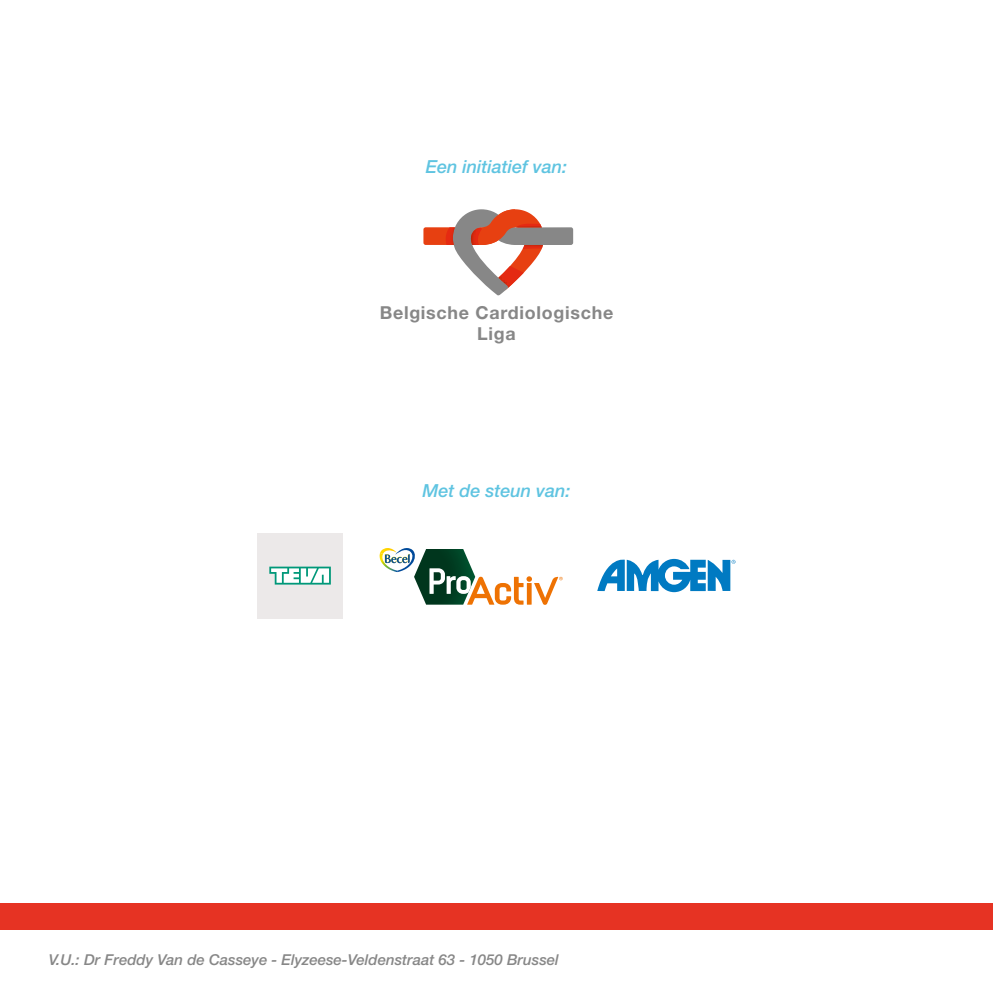
<style>
.page{position:relative;width:993px;height:993px;background:#fff}
.page>*{position:absolute;margin:0;border:0;box-sizing:border-box;transform-origin:0 0}
.t1{font:italic 500 18px "Helvetica Neue LT Std";color:#5fc4e1}
.t2{font:700 17.75px/21.5px "Helvetica Neue LT Std";letter-spacing:.04em;color:#878787;text-align:center}
.t3{font:italic 500 15px "Helvetica Neue LT Std";color:#878787}
</style>
<div class="page">
<svg style="left:423px;top:209px;width:150px;height:86px"></svg>
<img style="left:498px;top:266px;width:25px;height:22px">
<img style="left:470px;top:227px;width:11px;height:18px">
<div style="left:257px;top:532px;width:86px;height:86px;background:#ece9e9"></div>
<svg style="left:269px;top:566px;width:62px;height:18px"></svg>
<svg style="left:379px;top:548px;width:183px;height:56px"></svg>
<svg style="left:597px;top:558px;width:138px;height:34px"></svg>
<div style="left:0;top:902px;width:992px;height:26px;background:#e63323"></div>
<p class="t1" style="left:425px;top:156px;width:143px">Een initiatief van:</p>
<p class="t2" style="left:379px;top:301px;width:235px">Belgische Cardiologische<br>Liga</p>
<p class="t1" style="left:422px;top:479px;width:150px">Met de steun van:</p>
<p class="t3" style="left:49px;top:950px;width:511px">V.U.: Dr Freddy Van de Casseye - Elyzeese-Veldenstraat 63 - 1050 Brussel</p>
</div>
